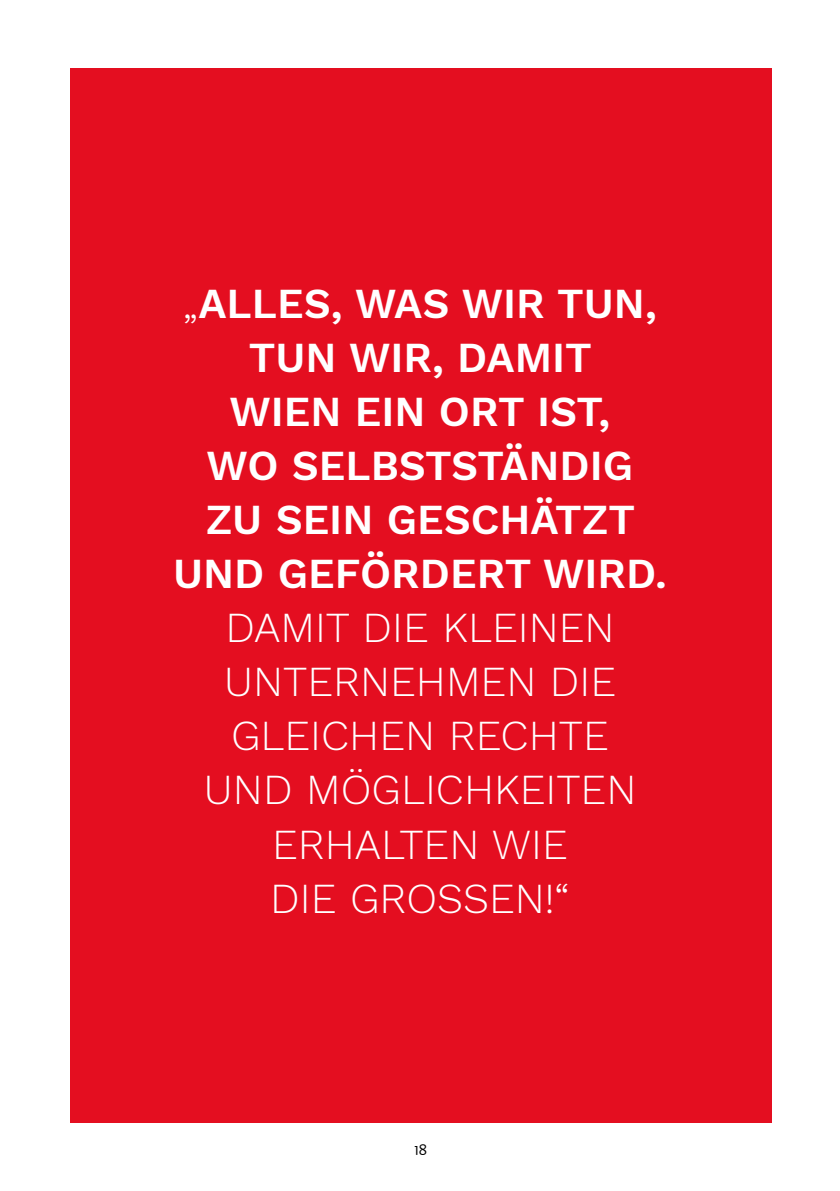
<style>
.page{position:relative;width:840px;height:1191px;background:#fff}
.page>*{position:absolute;margin:0;border:0;box-sizing:border-box;transform-origin:0 0}
.t1{font:600 42px/54px "Work Sans";color:#fff;text-align:center}
.t2{font:300 42px/54px "Work Sans";color:#fff;text-align:center}
.t3{font:16px "Slabo 27 px";color:#000}
.s1{font-weight:300}
</style>
<div class="page">
<div style="left:70px;top:68px;width:701px;height:1055px;background:#e40e20"></div>
<p class="t1" style="left:173px;top:279px;width:495px"><span class="s1">„</span>ALLES, WAS WIR TUN,<br>TUN WIR, DAMIT<br>WIEN EIN ORT IST,<br>WO SELBSTSTÄNDIG<br>ZU SEIN GESCHÄTZT<br>UND GEFÖRDERT WIRD.</p>
<p class="t2" style="left:203px;top:603px;width:434px">DAMIT DIE KLEINEN<br>UNTERNEHMEN DIE<br>GLEICHEN RECHTE<br>UND MÖGLICHKEITEN<br>ERHALTEN WIE<br>DIE GROSSEN!“</p>
<p class="t3" style="left:414px;top:1140px;width:15px">18</p>
</div>
